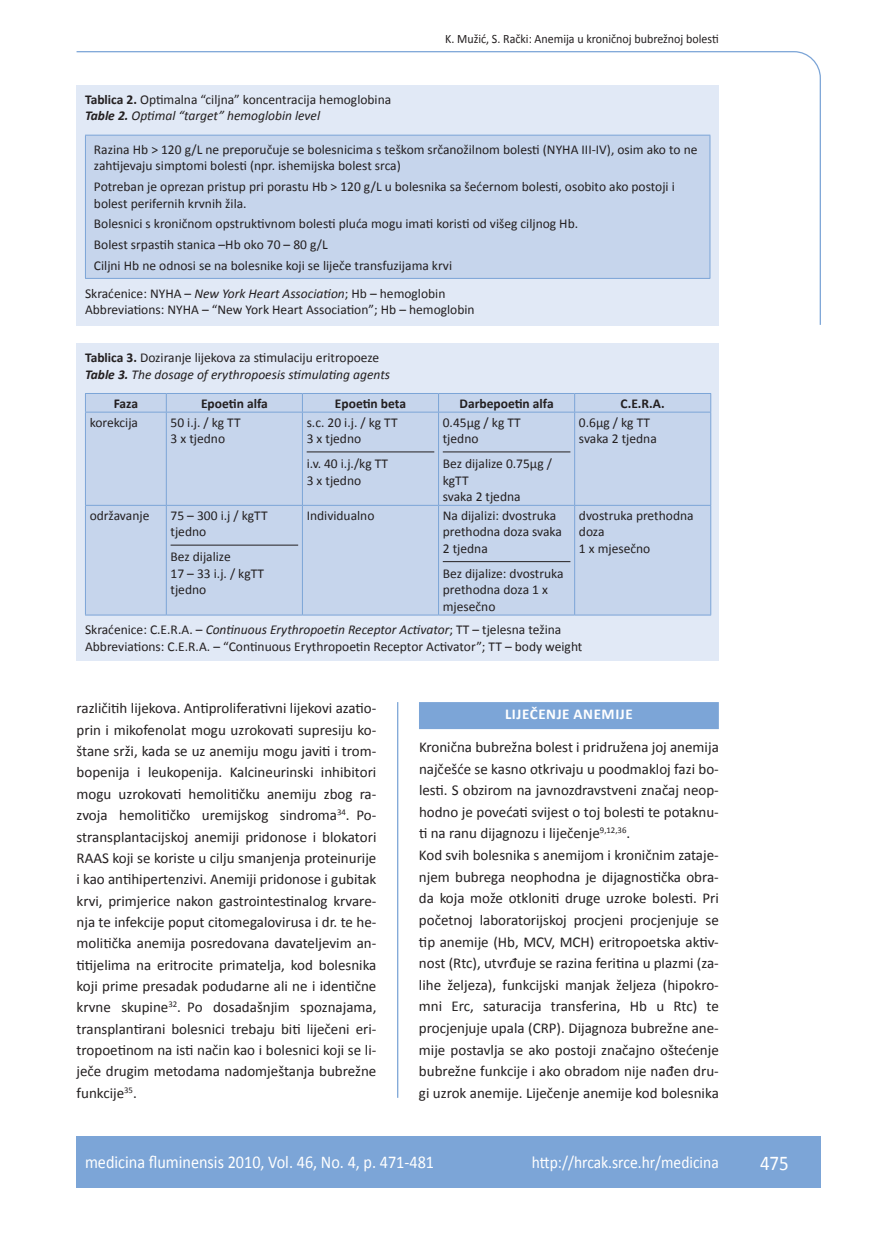
<style>
.page{position:relative;width:872px;height:1234px;background:#fff}
.page>*{position:absolute;margin:0;border:0;box-sizing:border-box;transform-origin:0 0}
.t1{font:21px "Calibri";color:#fff;scale:.9 1}
.t2{font:18px "Calibri";color:#fff;scale:.9 1}
.t3{font:17.25px "Calibri";color:#fff;scale:.9 1}
.t4{font:15px/21.3px "Calibri";color:#231f20;text-align:justify}
.t5{font:700 15px "Calibri";letter-spacing:.04em;color:#fff}
.t6{font:13.5px/16.5px "Calibri";color:#231f20}
.t7{font:700 13.5px "Calibri";color:#231f20}
.t8{font:12.75px "Calibri";color:#231f20;scale:.94 1}
.s1{font-weight:700}
.s2{font-weight:700;font-style:italic}
.s3{font-style:italic}
</style>
<div class="page">
<svg style="left:76px;top:51px;width:745px;height:275px"></svg>
<hr style="left:397px;top:702px;width:1px;height:395px;background:#7ca5d7">
<div style="left:77px;top:1135px;width:744px;height:51px;background:#7ca5d7"></div>
<div style="left:419px;top:702px;width:300px;height:27px;background:#7ca5d7"></div>
<div style="left:77px;top:85px;width:642px;height:240px;background:#e1e9f6"></div>
<div style="left:85px;top:135px;width:625px;height:143px;background:#c6d5ec"></div>
<hr style="left:85px;top:135px;width:625px;height:1px;background:#7ca5d7">
<hr style="left:85px;top:135px;width:1px;height:143px;background:#7ca5d7">
<hr style="left:709px;top:135px;width:1px;height:143px;background:#7ca5d7">
<hr style="left:85px;top:278px;width:625px;height:1px;background:#7ca5d7">
<div style="left:77px;top:343px;width:642px;height:317px;background:#e1e9f6"></div>
<div style="left:86px;top:394px;width:624px;height:220px;background:#c6d5ec"></div>
<hr style="left:85px;top:393px;width:81px;height:1px;background:#7ca5d7">
<svg style="left:85px;top:394px;width:1px;height:17px"></svg>
<hr style="left:166px;top:393px;width:136px;height:1px;background:#7ca5d7">
<svg style="left:166px;top:394px;width:1px;height:17px"></svg>
<hr style="left:302px;top:393px;width:136px;height:1px;background:#7ca5d7">
<svg style="left:302px;top:394px;width:1px;height:17px"></svg>
<hr style="left:438px;top:393px;width:136px;height:1px;background:#7ca5d7">
<svg style="left:438px;top:394px;width:1px;height:17px"></svg>
<hr style="left:574px;top:393px;width:137px;height:1px;background:#7ca5d7">
<svg style="left:574px;top:394px;width:1px;height:17px"></svg>
<svg style="left:710px;top:394px;width:1px;height:17px"></svg>
<hr style="left:85px;top:411px;width:81px;height:1px;background:#7ca5d7">
<hr style="left:85px;top:412px;width:1px;height:93px;background:#7ca5d7">
<hr style="left:166px;top:411px;width:136px;height:1px;background:#7ca5d7">
<hr style="left:166px;top:412px;width:1px;height:93px;background:#7ca5d7">
<hr style="left:302px;top:411px;width:136px;height:1px;background:#7ca5d7">
<hr style="left:302px;top:412px;width:1px;height:93px;background:#7ca5d7">
<hr style="left:438px;top:411px;width:136px;height:1px;background:#7ca5d7">
<hr style="left:438px;top:412px;width:1px;height:93px;background:#7ca5d7">
<hr style="left:574px;top:411px;width:137px;height:1px;background:#7ca5d7">
<hr style="left:574px;top:412px;width:1px;height:93px;background:#7ca5d7">
<hr style="left:710px;top:412px;width:1px;height:93px;background:#7ca5d7">
<hr style="left:85px;top:505px;width:81px;height:1px;background:#7ca5d7">
<hr style="left:85px;top:505px;width:1px;height:109px;background:#7ca5d7">
<hr style="left:166px;top:505px;width:136px;height:1px;background:#7ca5d7">
<hr style="left:166px;top:505px;width:1px;height:109px;background:#7ca5d7">
<hr style="left:302px;top:505px;width:136px;height:1px;background:#7ca5d7">
<hr style="left:302px;top:505px;width:1px;height:109px;background:#7ca5d7">
<hr style="left:438px;top:505px;width:136px;height:1px;background:#7ca5d7">
<hr style="left:438px;top:505px;width:1px;height:109px;background:#7ca5d7">
<hr style="left:574px;top:505px;width:137px;height:1px;background:#7ca5d7">
<hr style="left:574px;top:505px;width:1px;height:109px;background:#7ca5d7">
<hr style="left:710px;top:505px;width:1px;height:109px;background:#7ca5d7">
<hr style="left:85px;top:614px;width:81px;height:1px;background:#7ca5d7">
<hr style="left:166px;top:614px;width:136px;height:1px;background:#7ca5d7">
<hr style="left:302px;top:614px;width:136px;height:1px;background:#7ca5d7">
<hr style="left:438px;top:614px;width:136px;height:1px;background:#7ca5d7">
<hr style="left:574px;top:614px;width:137px;height:1px;background:#7ca5d7">
<hr style="left:307px;top:451px;width:127px;height:1px;background:#231f20">
<hr style="left:443px;top:451px;width:127px;height:1px;background:#231f20">
<hr style="left:171px;top:544px;width:127px;height:1px;background:#231f20">
<hr style="left:443px;top:561px;width:127px;height:1px;background:#231f20">
<p class="t8" style="left:445px;top:30px;width:292px">K. Mužić, S. Rački: Anemija u kroničnoj bubrežnoj bolesti</p>
<p class="t6" style="left:85px;top:90px;width:308px"><span class="s1">Tablica 2.</span> Optimalna “ciljna” koncentracija hemoglobina<br><span class="s2">Table 2.</span> <span class="s3">Optimal “target” hemoglobin level</span></p>
<p class="t6" style="left:94px;top:140px;width:605px">Razina Hb &gt; 120 g/L ne preporučuje se bolesnicima s teškom srčanožilnom bolesti (NYHA III-IV), osim ako to ne zahtijevaju simptomi bolesti (npr. ishemijska bolest srca)</p>
<p class="t6" style="left:94px;top:178px;width:582px">Potreban je oprezan pristup pri porastu Hb &gt; 120 g/L u bolesnika sa šećernom bolesti, osobito ako postoji i bolest perifernih krvnih žila.</p>
<p class="t6" style="left:94px;top:213px;width:486px;line-height:20.7px">Bolesnici s kroničnom opstruktivnom bolesti pluća mogu imati koristi od višeg ciljnog Hb.<br>Bolest srpastih stanica –Hb oko 70 – 80 g/L<br>Ciljni Hb ne odnosi se na bolesnike koji se liječe transfuzijama krvi</p>
<p class="t6" style="left:85px;top:284px;width:391px">Skraćenice: NYHA – <span class="s3">New York Heart Association</span>; Hb – hemoglobin<br>Abbreviations: NYHA – “New York Heart Association”; Hb – hemoglobin</p>
<p class="t6" style="left:85px;top:348px;width:306px"><span class="s1">Tablica 3.</span> Doziranje lijekova za stimulaciju eritropoeze<br><span class="s2">Table 3.</span> <span class="s3">The dosage of erythropoesis stimulating agents</span></p>
<p class="t7" style="left:114px;top:395px;width:26px">Faza</p>
<p class="t7" style="left:201px;top:395px;width:68px">Epoetin alfa</p>
<p class="t7" style="left:335px;top:395px;width:73px">Epoetin beta</p>
<p class="t7" style="left:459px;top:395px;width:96px">Darbepoetin alfa</p>
<p class="t7" style="left:620px;top:395px;width:46px">C.E.R.A.</p>
<p class="t6" style="left:90px;top:413px;width:50px">korekcija</p>
<p class="t6" style="left:170px;top:413px;width:72px">50 i.j. / kg TT<br>3 x tjedno</p>
<p class="t6" style="left:307px;top:413px;width:92px">s.c. 20 i.j. / kg TT<br>3 x tjedno</p>
<p class="t6" style="left:307px;top:454px;width:83px">i.v. 40 i.j./kg TT<br>3 x tjedno</p>
<p class="t6" style="left:579px;top:413px;width:79px">0.6µg / kg TT svaka 2 tjedna</p>
<p class="t6" style="left:443px;top:413px;width:79px">0.45µg / kg TT tjedno</p>
<p class="t6" style="left:443px;top:454px;width:111px">Bez dijalize 0.75µg / kgTT<br>svaka 2 tjedna</p>
<p class="t6" style="left:90px;top:506px;width:61px">održavanje</p>
<p class="t6" style="left:171px;top:506px;width:98px">75 – 300 i.j / kgTT tjedno</p>
<p class="t6" style="left:171px;top:547px;width:95px">Bez dijalize<br>17 – 33 i.j. / kgTT tjedno</p>
<p class="t6" style="left:307px;top:506px;width:69px">Individualno</p>
<p class="t6" style="left:443px;top:506px;width:121px">Na dijalizi: dvostruka prethodna doza svaka<br>2 tjedna</p>
<p class="t6" style="left:443px;top:564px;width:122px">Bez dijalize: dvostruka prethodna doza 1 x mjesečno</p>
<p class="t6" style="left:579px;top:506px;width:116px">dvostruka prethodna doza<br>1 x mjesečno</p>
<p class="t6" style="left:85px;top:621px;width:499px">Skraćenice: C.E.R.A. – <span class="s3">Continuous Erythropoetin Receptor Activator</span>; TT – tjelesna težina<br>Abbreviations: C.E.R.A. – “Continuous Erythropoetin Receptor Activator”; TT – body weight</p>
<p class="t4" style="left:77px;top:696px;width:301px">različitih lijekova. Antiproliferativni lijekovi azatio&shy;prin i mikofenolat mogu uzrokovati supresiju ko&shy;štane srži, kada se uz anemiju mogu javiti i trom&shy;bopenija i leukopenija. Kalcineurinski inhibitori mogu uzrokovati hemolitičku anemiju zbog ra&shy;zvoja hemolitičko uremijskog sindroma<sup>34</sup>. Po&shy;stransplantacijskoj anemiji pridonose i blokatori RAAS koji se koriste u cilju smanjenja proteinurije i kao antihipertenzivi. Anemiji pridonose i gubitak krvi, primjerice nakon gastrointestinalog krvare&shy;nja te infekcije poput citomegalovirusa i dr. te he&shy;molitička anemija posredovana davateljevim an&shy;titijelima na eritrocite primatelja, kod bolesnika koji prime presadak podudarne ali ne i identične krvne skupine<sup>32</sup>. Po dosadašnjim spoznajama, transplantirani bolesnici trebaju biti liječeni eri&shy;tropoetinom na isti način kao i bolesnici koji se li&shy;ječe drugim metodama nadomještanja bubrežne funkcije<sup>35</sup>.</p>
<p class="t5" style="left:505px;top:705px;width:127px">LIJEČENJE ANEMIJE</p>
<p class="t4" style="left:419px;top:735px;width:301px;text-align:left">Kronična bubrežna bolest i pridružena joj anemija najčešće se kasno otkrivaju u poodmakloj fazi bo&shy;lesti. S obzirom na javnozdravstveni značaj neop&shy;hodno je povećati svijest o toj bolesti te potaknu&shy;ti na ranu dijagnozu i liječenje<sup>9,12,36</sup>.<br>Kod svih bolesnika s anemijom i kroničnim zataje&shy;njem bubrega neophodna je dijagnostička obra&shy;da koja može otkloniti druge uzroke bolesti. Pri početnoj laboratorijskoj procjeni procjenjuje se tip anemije (Hb, MCV, MCH) eritropoetska aktiv&shy;nost (Rtc), utvrđuje se razina feritina u plazmi (za&shy;lihe željeza), funkcijski manjak željeza (hipokro&shy;mni Erc, saturacija transferina, Hb u Rtc) te procjenjuje upala (CRP). Dijagnoza bubrežne ane&shy;mije postavlja se ako postoji značajno oštećenje bubrežne funkcije i ako obradom nije nađen dru&shy;gi uzrok anemije. Liječenje anemije kod bolesnika</p>
<p class="t2" style="left:85px;top:1150px;width:389px">medicina fluminensis 2010, Vol. 46, No. 4, p. 471-481</p>
<p class="t3" style="left:532px;top:1151px;width:209px">http://hrcak.srce.hr/medicina</p>
<h1 class="t1" style="left:760px;top:1149px;width:33px">475</h1>
</div>
